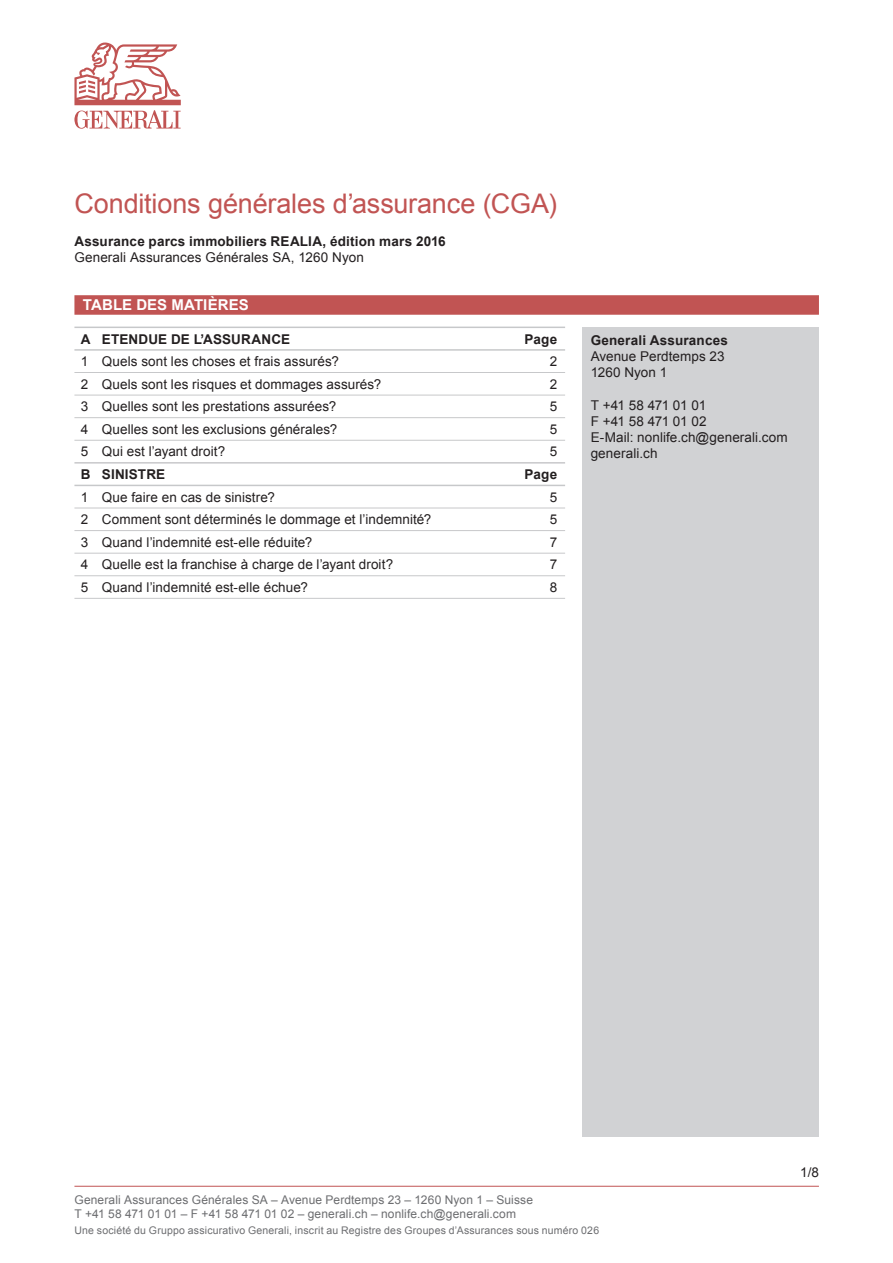
<style>
.page{position:relative;width:893px;height:1263px;background:#fff}
.page>*{position:absolute;margin:0;border:0;box-sizing:border-box;transform-origin:0 0}
.t1{font:27px "Arial";letter-spacing:-.005em;color:#c15453}
.t2{font:700 15px "Arial";letter-spacing:.005em;color:#fff}
.t3{font:13.5px/16.2px "Arial";letter-spacing:.005em;color:#231f20}
.t4{font:700 13.5px "Arial";letter-spacing:.015em;color:#231f20}
.t5{font:12px/14.4px "Arial";letter-spacing:.01em;color:#6c6d70}
.t6{font:10.5px "Arial";letter-spacing:.015em;color:#6c6d70}
</style>
<div class="page">
<svg style="left:74px;top:43px;width:107px;height:86px"></svg>
<hr style="left:74px;top:1186px;width:745px;height:1px;background:#c15453">
<div style="left:582px;top:327px;width:237px;height:810px;background:#d1d2d4"></div>
<hr style="left:74px;top:372px;width:491px;height:1px;background:#c7c8ca">
<hr style="left:74px;top:395px;width:491px;height:1px;background:#c7c8ca">
<hr style="left:74px;top:417px;width:491px;height:1px;background:#c7c8ca">
<hr style="left:74px;top:440px;width:491px;height:1px;background:#c7c8ca">
<hr style="left:74px;top:508px;width:491px;height:1px;background:#c7c8ca">
<hr style="left:74px;top:530px;width:491px;height:1px;background:#c7c8ca">
<hr style="left:74px;top:553px;width:491px;height:1px;background:#c7c8ca">
<hr style="left:74px;top:575px;width:491px;height:1px;background:#c7c8ca">
<hr style="left:74px;top:598px;width:491px;height:1px;background:#c7c8ca">
<hr style="left:74px;top:462px;width:491px;height:2px;background:#c7c8ca">
<hr style="left:74px;top:485px;width:491px;height:1px;background:#c7c8ca">
<hr style="left:74px;top:327px;width:491px;height:1px;background:#c7c8ca">
<hr style="left:74px;top:349px;width:491px;height:2px;background:#c7c8ca">
<div style="left:74px;top:295px;width:745px;height:20px;background:#c15453"></div>
<h1 class="t1" style="left:74px;top:189px;width:484px">Conditions générales d’assurance (CGA)</h1>
<p class="t4" style="left:74px;top:233px;width:373px">Assurance parcs immobiliers REALIA, édition mars 2016</p>
<p class="t3" style="left:74px;top:249px;width:291px">Generali Assurances Générales SA, 1260 Nyon</p>
<p class="t2" style="left:83px;top:297px;width:167px">TABLE DES MATIÈRES</p>
<p class="t4" style="left:81px;top:331px;width:211px">A ETENDUE DE L’ASSURANCE</p>
<p class="t4" style="left:524px;top:331px;width:34px">Page</p>
<p class="t3" style="left:81px;top:353px;width:260px">1 Quels sont les choses et frais assurés?</p>
<p class="t3" style="left:549px;top:353px;width:9px">2</p>
<p class="t3" style="left:81px;top:376px;width:302px">2 Quels sont les risques et dommages assurés?</p>
<p class="t3" style="left:549px;top:376px;width:9px">2</p>
<p class="t3" style="left:81px;top:399px;width:257px">3 Quelles sont les prestations assurées?</p>
<p class="t3" style="left:549px;top:399px;width:9px">5</p>
<p class="t3" style="left:81px;top:421px;width:258px">4 Quelles sont les exclusions générales?</p>
<p class="t3" style="left:549px;top:421px;width:9px">5</p>
<p class="t3" style="left:81px;top:444px;width:146px">5 Qui est l’ayant droit?</p>
<p class="t3" style="left:549px;top:444px;width:9px">5</p>
<p class="t4" style="left:81px;top:467px;width:86px">B SINISTRE</p>
<p class="t4" style="left:524px;top:467px;width:34px">Page</p>
<p class="t3" style="left:81px;top:489px;width:196px">1 Que faire en cas de sinistre?</p>
<p class="t3" style="left:549px;top:489px;width:9px">5</p>
<p class="t3" style="left:81px;top:511px;width:352px">2 Comment sont déterminés le dommage et l’indemnité?</p>
<p class="t3" style="left:549px;top:511px;width:9px">5</p>
<p class="t3" style="left:81px;top:534px;width:233px">3 Quand l’indemnité est-elle réduite?</p>
<p class="t3" style="left:549px;top:534px;width:9px">7</p>
<p class="t3" style="left:81px;top:557px;width:314px">4 Quelle est la franchise à charge de l’ayant droit?</p>
<p class="t3" style="left:549px;top:557px;width:9px">7</p>
<p class="t3" style="left:81px;top:579px;width:228px">5 Quand l’indemnité est-elle échue?</p>
<p class="t3" style="left:549px;top:579px;width:9px">8</p>
<p class="t4" style="left:590px;top:333px;width:139px">Generali Assurances</p>
<p class="t3" style="left:590px;top:348px;width:135px">Avenue Perdtemps 23<br>1260 Nyon 1</p>
<p class="t3" style="left:590px;top:397px;width:198px">T +41 58 471 01 01<br>F +41 58 471 01 02<br>E-Mail: nonlife.ch@ generali.com generali.ch</p>
<p class="t5" style="left:74px;top:1193px;width:460px">Generali Assurances Générales SA – Avenue Perdtemps 23 – 1260 Nyon 1 – Suisse<br>T +41 58 471 01 01 – F +41 58 471 01 02 – generali.ch – nonlife.ch@generali.com</p>
<p class="t6" style="left:74px;top:1225px;width:526px">Une société du Gruppo assicurativo Generali, inscrit au Registre des Groupes d’Assurances sous numéro 026</p>
<p class="t3" style="left:800px;top:1164px;width:20px">1/8</p>
</div>
